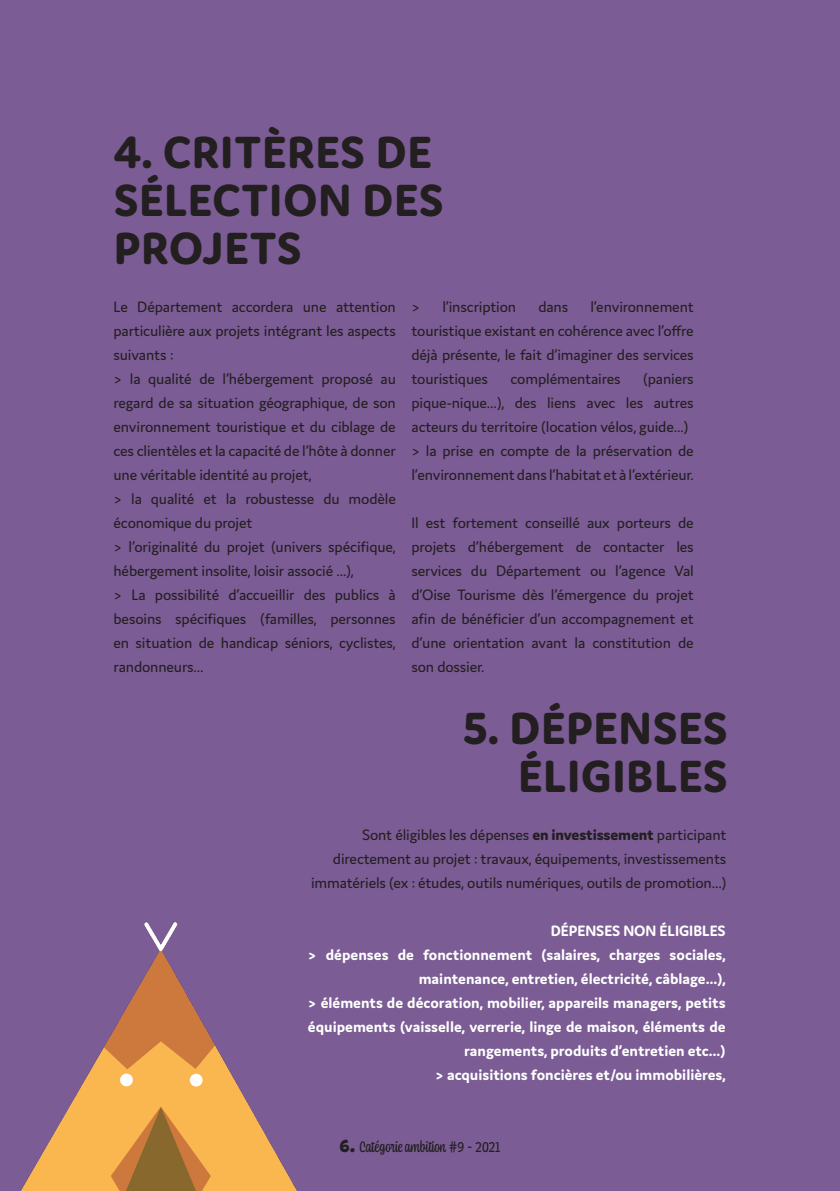
<style>
.page{position:relative;width:840px;height:1191px;background:#fff}
.page>*{position:absolute;margin:0;border:0;box-sizing:border-box;transform-origin:0 0}
.Titre_gros_gauche{font:800 48px/48px "Domus";letter-spacing:.025em;color:#231f20}
.Titre_gros_droite{font:800 48px "Domus";letter-spacing:.025em;color:#231f20}
.alignement_gauche{font:16px/24px "Domus";letter-spacing:-.01em;color:#231f20;text-align:justify}
.Bold_blanc_droite{font:700 16px/24px "Domus";color:#fff;text-align:right}
.alignement_droite{font:16px/24px "Domus";letter-spacing:-.01em;color:#231f20;text-align:right}
.t1{font:16px "Coniferous";letter-spacing:-.01em;color:#231f20}
.s1{font-weight:800}
.s2{font-weight:900;font-size:20px}
</style>
<div class="page">
<div style="left:0;top:0;width:839px;height:1191px;background:#7b5c94"></div>
<svg style="left:839px;top:366px;width:1px;height:152px"></svg>
<img style="left:20px;top:922px;width:277px;height:269px">
<p class="Titre_gros_gauche" style="left:113px;top:128px;width:331px">4. CRITÈRES DE<br>SÉLECTION DES<br>PROJETS</p>
<p class="alignement_gauche" style="left:113px;top:295px;width:284px">Le Département accordera une attention particulière aux projets intégrant les aspects suivants :</p>
<p class="alignement_gauche" style="left:113px;top:367px;width:284px">&gt; la qualité de l’hébergement proposé au regard de sa situation géographique, de son environnement touristique et du ciblage de ces clientèles et la capacité de l’hôte à donner une véritable identité au projet,</p>
<p class="alignement_gauche" style="left:113px;top:487px;width:284px">&gt; la qualité et la robustesse du modèle économique du projet</p>
<p class="alignement_gauche" style="left:113px;top:535px;width:284px">&gt; l’originalité du projet (univers spécifique, hébergement insolite, loisir associé …),</p>
<p class="alignement_gauche" style="left:113px;top:583px;width:284px">&gt; La possibilité d’accueillir des publics à besoins spécifiques (familles, personnes en situation de handicap séniors, cyclistes, randonneurs…</p>
<p class="alignement_gauche" style="left:411px;top:295px;width:284px;text-indent:179px">l’environnement touristique existant en cohérence avec l’offre déjà présente, le fait d’imaginer des services touristiques</p>
<p class="alignement_gauche" style="left:411px;top:295px;width:106px">&gt; l’inscription</p>
<p class="alignement_gauche" style="left:538px;top:295px;width:31px">dans</p>
<p class="alignement_gauche" style="left:411px;top:367px;width:284px;text-indent:232px">(paniers pique-nique…), des liens avec les autres acteurs du territoire (location vélos, guide…)</p>
<p class="alignement_gauche" style="left:411px;top:439px;width:284px">&gt; la prise en compte de la préservation de l’environnement dans l’habitat et à l’extérieur.</p>
<p class="alignement_gauche" style="left:411px;top:511px;width:284px">Il est fortement conseillé aux porteurs de projets d’hébergement de contacter les services du Département ou l’agence Val d’Oise Tourisme dès l’émergence du projet afin de bénéficier d’un accompagnement et d’une orientation avant la constitution de son dossier.</p>
<p class="alignement_gauche" style="left:510px;top:367px;width:111px">complémentaires</p>
<p class="Titre_gros_droite" style="left:463px;top:702px;width:266px">5. DÉPENSES</p>
<p class="Titre_gros_droite" style="left:518px;top:750px;width:210px">ÉLIGIBLES</p>
<p class="alignement_droite" style="left:311px;top:823px;width:417px">Sont éligibles les dépenses <span class="s1">en investissement</span> participant directement au projet : travaux, équipements, investissements immatériels (ex : études, outils numériques, outils de promotion…)</p>
<p class="Bold_blanc_droite" style="left:550px;top:919px;width:176px">DÉPENSES NON ÉLIGIBLES</p>
<p class="Bold_blanc_droite" style="left:308px;top:943px;width:419px">&gt; dépenses de fonctionnement (salaires, charges sociales, maintenance, entretien, électricité, câblage…),</p>
<p class="Bold_blanc_droite" style="left:308px;top:991px;width:419px">&gt; éléments de décoration, mobilier, appareils managers, petits équipements (vaisselle, verrerie, linge de maison, éléments de rangements, produits d’entretien etc…)</p>
<p class="Bold_blanc_droite" style="left:435px;top:1063px;width:292px">&gt; acquisitions foncières et/ou immobilières,</p>
<p class="t1" style="left:339px;top:1136px;width:163px"><span class="s2">6.</span> Catégorie ambition #9 - 2021</p>
</div>
